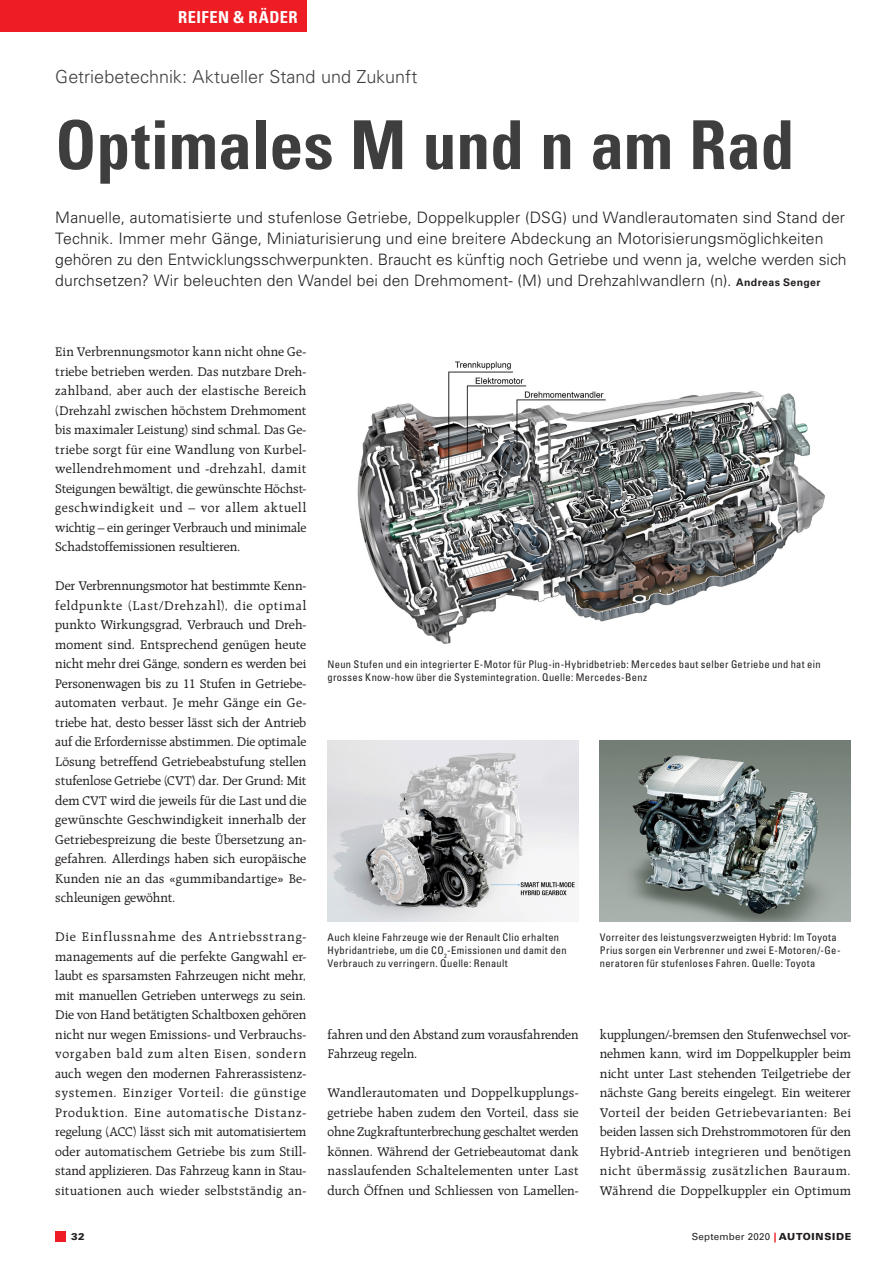
<style>
.page{position:relative;width:893px;height:1263px;background:#fff}
.page>*{position:absolute;margin:0;border:0;box-sizing:border-box;transform-origin:0 0}
._02_Titel_45PT{font:700 condensed 67.5px "Univers LT Std";color:#3e3e3f}
._01_Kopfzeile{font:300 18px "Univers LT Std";color:#3e3e3f}
._01_Rubrik_Titel_lin{font:700 condensed 16.5px "Univers LT Std";letter-spacing:.025em;color:#fff}
._02_Titel_45PT-2{font:300 15.75px/21px "Univers LT Std";letter-spacing:.005em;color:#231f20}
._05_Lauftext{font:13.5px/19.5px "Raleigh LT Std";letter-spacing:.01em;color:#231f20;text-align:justify}
._00_Bildlegende{font:condensed 10.5px/12.6px "Univers LT Std";letter-spacing:.03em;color:#231f20}
.t1{font:9.75px "Univers LT Std";letter-spacing:.025em;color:#231f20}
.t2{font:900 9.75px "Univers LT Std";color:#231f20}
.s1{font-weight:700;font-size:10.5px}
.s2{font-weight:900;color:#ee1d23}
.s3{font-weight:900}
</style>
<div class="page">
<img style="left:357px;top:361px;width:468px;height:283px">
<img style="left:600px;top:740px;width:251px;height:182px">
<img style="left:328px;top:740px;width:251px;height:182px">
<div style="left:55px;top:1231px;width:11px;height:11px;background:#ee1d23"></div>
<div style="left:0;top:0;width:306px;height:32px;background:#ee1d23"></div>
<p class="_01_Rubrik_Titel_lin" style="left:178px;top:7px;width:121px">REIFEN &amp; RÄDER</p>
<p class="_01_Kopfzeile" style="left:55px;top:66px;width:364px">Getriebetechnik: Aktueller Stand und Zukunft</p>
<p class="_02_Titel_45PT" style="left:55px;top:104px;width:740px">Optimales M und n am Rad</p>
<p class="_02_Titel_45PT-2" style="left:55px;top:207px;width:793px">Manuelle, automatisierte und stufenlose Getriebe, Doppelkuppler (DSG) und Wandlerautomaten sind Stand der Technik. Immer mehr Gänge, Miniaturisierung und eine breitere Abdeckung an Motorisierungsmöglichkeiten gehören zu den Entwicklungsschwerpunkten. Braucht es künftig noch Getriebe und wenn ja, welche werden sich durchsetzen? Wir beleuchten den Wandel bei den Drehmoment- (M) und Drehzahlwandlern (n). <span class="s1">Andreas Senger</span></p>
<p class="_05_Lauftext" style="left:55px;top:342px;width:253px">Ein Verbrennungsmotor kann nicht ohne Ge&shy;triebe betrieben werden. Das nutzbare Dreh&shy;zahlband, aber auch der elastische Bereich (Drehzahl zwischen höchstem Drehmoment bis maximaler Leistung) sind schmal. Das Ge&shy;triebe sorgt für eine Wandlung von Kurbel&shy;wellendrehmoment und -drehzahl, damit Steigungen bewältigt, die gewünschte Höchst&shy;geschwindigkeit und – vor allem aktuell wichtig – ein geringer Verbrauch und minimale Schadstoffemissionen resultieren.</p>
<p class="_05_Lauftext" style="left:55px;top:576px;width:253px">Der Verbrennungsmotor hat bestimmte Kenn&shy;feldpunkte (Last/Drehzahl), die optimal punkto Wirkungsgrad, Verbrauch und Dreh&shy;moment sind. Entsprechend genügen heute nicht mehr drei Gänge, sondern es werden bei Personenwagen bis zu 11 Stufen in Getriebe&shy;automaten verbaut. Je mehr Gänge ein Ge&shy;triebe hat, desto besser lässt sich der Antrieb auf die Erfordernisse abstimmen. Die optimale Lösung betreffend Getriebeabstufung stellen stufenlose Getriebe (CVT) dar. Der Grund: Mit dem CVT wird die jeweils für die Last und die gewünschte Geschwindigkeit innerhalb der Getriebespreizung die beste Übersetzung an&shy;gefahren. Allerdings haben sich europäische Kunden nie an das «gummibandartige» Be&shy;schleunigen gewöhnt.</p>
<p class="_05_Lauftext" style="left:55px;top:927px;width:253px">Die Einflussnahme des Antriebsstrang&shy;managements auf die perfekte Gangwahl er&shy;laubt es sparsamsten Fahrzeugen nicht mehr, mit manuellen Getrieben unterwegs zu sein.<br>Die von Hand betätigten Schaltboxen gehören nicht nur wegen Emissions- und Verbrauchs&shy;vorgaben bald zum alten Eisen, sondern auch wegen den modernen Fahrerassistenz&shy;systemen. Einziger Vorteil: die günstige Produktion. Eine automatische Distanz&shy;regelung (ACC) lässt sich mit automatisiertem oder automatischem Getriebe bis zum Still&shy;stand applizieren. Das Fahrzeug kann in Stau&shy;situationen auch wieder selbstständig an-</p>
<p class="_00_Bildlegende" style="left:328px;top:931px;width:241px">Auch kleine Fahrzeuge wie der Renault Clio erhalten<br>Hybridantriebe, um die CO<sub>2</sub>-Emissionen und damit den<br>Verbrauch zu verringern. Quelle: Renault</p>
<p class="_00_Bildlegende" style="left:600px;top:931px;width:242px">Vorreiter des leistungsverzweigten Hybrid: Im Toyota<br>Prius sorgen ein Verbrenner und zwei E-Motoren/-Ge&shy;neratoren für stufenloses Fahren. Quelle: Toyota</p>
<p class="_00_Bildlegende" style="left:328px;top:658px;width:495px">Neun Stufen und ein integrierter E-Motor für Plug-in-Hybridbetrieb: Mercedes baut selber Getriebe und hat ein grosses Know-how über die Systemintegration. Quelle: Mercedes-Benz</p>
<p class="_05_Lauftext" style="left:328px;top:1025px;width:253px">fahren und den Abstand zum vorausfahrenden<br>Fahrzeug regeln.</p>
<p class="_05_Lauftext" style="left:328px;top:1083px;width:253px">Wandlerautomaten und Doppelkupplungs&shy;getriebe haben zudem den Vorteil, dass sie ohne Zugkraftunterbrechung geschaltet werden können. Während der Getriebeautomat dank nasslaufenden Schaltelementen unter Last durch Öffnen und Schliessen von Lamellen-</p>
<p class="_05_Lauftext" style="left:600px;top:1025px;width:253px">kupplungen/-bremsen den Stufenwechsel vor&shy;nehmen kann, wird im Doppelkuppler beim nicht unter Last stehenden Teilgetriebe der nächste Gang bereits eingelegt. Ein weiterer Vorteil der beiden Getriebevarianten: Bei beiden lassen sich Drehstrommotoren für den Hybrid-Antrieb integrieren und benötigen nicht übermässig zusätzlichen Bauraum.<br>Während die Doppelkuppler ein Optimum</p>
<p class="t2" style="left:71px;top:1231px;width:15px">32</p>
<p class="t1" style="left:692px;top:1231px;width:161px">September 2020 <span class="s2">|</span> <span class="s3">AUTOINSIDE</span></p>
</div>
